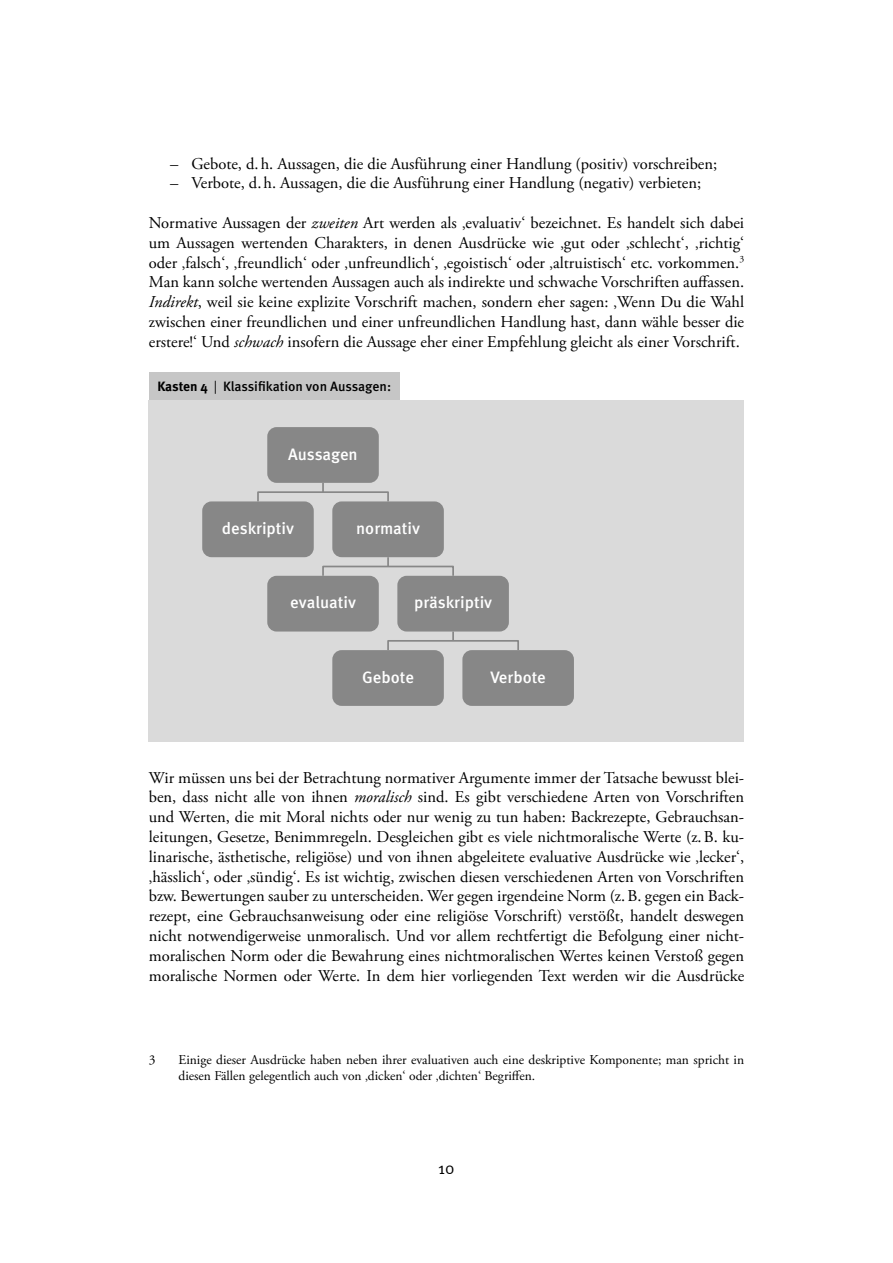
<style>
.page{position:relative;width:893px;height:1263px;background:#fff}
.page>*{position:absolute;margin:0;border:0;box-sizing:border-box;transform-origin:0 0}
.t1{font:16.5px/19.8px "Adobe Garamond Pro";color:#000;text-align:justify}
.t2{font:500 16.5px "Meta OT";color:#fff}
.t3{font:16.5px "Meta Normal";color:#000}
.t4{font:13.5px/16.2px "Adobe Garamond Pro";color:#000}
.t5{font:500 13.5px "Meta OT";letter-spacing:-.005em;color:#000}
.s1{font-style:italic}
.s2{font-weight:700}
.s3{font-weight:400}
</style>
<div class="page">
<div style="left:149px;top:373px;width:251px;height:27px;background:#c6c6c6"></div>
<div style="left:149px;top:400px;width:595px;height:341px;background:#dadada"></div>
<div style="left:267px;top:427px;width:112px;height:56px;background:#878787;border-radius:9px"></div>
<div style="left:332px;top:501px;width:112px;height:56px;background:#878787;border-radius:9px"></div>
<div style="left:202px;top:501px;width:112px;height:56px;background:#878787;border-radius:9px"></div>
<svg style="left:322px;top:483px;width:2px;height:8px"></svg>
<div style="left:257px;top:491px;width:132px;height:11px;border:2px solid #878787"></div>
<div style="left:397px;top:576px;width:112px;height:55px;background:#878787;border-radius:9px"></div>
<div style="left:267px;top:576px;width:112px;height:55px;background:#878787;border-radius:9px"></div>
<svg style="left:387px;top:557px;width:2px;height:9px"></svg>
<div style="left:322px;top:566px;width:132px;height:11px;border:2px solid #878787"></div>
<div style="left:462px;top:650px;width:112px;height:56px;background:#878787;border-radius:9px"></div>
<div style="left:332px;top:650px;width:112px;height:56px;background:#878787;border-radius:9px"></div>
<svg style="left:452px;top:631px;width:2px;height:9px"></svg>
<div style="left:387px;top:640px;width:132px;height:11px;border:2px solid #878787"></div>
<p class="t1" style="left:170px;top:154px;width:549px">– Gebote, d.h. Aussagen, die die Ausführung einer Handlung (positiv) vorschreiben;</p>
<p class="t1" style="left:170px;top:174px;width:533px">– Verbote, d.h. Aussagen, die die Ausführung einer Handlung (negativ) verbieten;</p>
<p class="t1" style="left:149px;top:213px;width:597px">Normative Aussagen der <span class="s1">zweiten</span> Art werden als ‚evaluativ‘ bezeichnet. Es handelt sich dabei um Aussagen wertenden Charakters, in denen Ausdrücke wie ‚gut oder ‚schlecht‘, ‚richtig‘ oder ‚falsch‘, ‚freundlich‘ oder ‚unfreundlich‘, ‚egoistisch‘ oder ‚altruistisch‘ etc. vorkommen.<sup>3<br></sup>Man kann solche wertenden Aussagen auch als indirekte und schwache Vorschriften auffassen.<br><span class="s1">Indirekt</span>, weil sie keine explizite Vorschrift machen, sondern eher sagen: ‚Wenn Du die Wahl zwischen einer freundlichen und einer unfreundlichen Handlung hast, dann wähle besser die erstere!‘ Und <span class="s1">schwach</span> insofern die Aussage eher einer Empfehlung gleicht als einer Vorschrift.</p>
<p class="t5" style="left:157px;top:378px;width:235px"><span class="s2">Kasten 4</span> <span class="s3">|</span> Klassifikation von Aussagen:</p>
<p class="t2" style="left:288px;top:444px;width:71px">Aussagen</p>
<p class="t2" style="left:222px;top:518px;width:74px">deskriptiv</p>
<p class="t2" style="left:356px;top:518px;width:66px">normativ</p>
<p class="t2" style="left:290px;top:592px;width:67px">evaluativ</p>
<p class="t2" style="left:414px;top:592px;width:80px">präskriptiv</p>
<p class="t2" style="left:362px;top:667px;width:53px">Gebote</p>
<p class="t2" style="left:490px;top:667px;width:57px">Verbote</p>
<p class="t1" style="left:149px;top:768px;width:597px">Wir müssen uns bei der Betrachtung normativer Argumente immer der Tatsache bewusst blei&shy;ben, dass nicht alle von ihnen <span class="s1">moralisch</span> sind. Es gibt verschiedene Arten von Vorschriften und Werten, die mit Moral nichts oder nur wenig zu tun haben: Backrezepte, Gebrauchsan&shy;leitungen, Gesetze, Benimmregeln. Desgleichen gibt es viele nichtmoralische Werte (z.B. ku&shy;linarische, ästhetische, religiöse) und von ihnen abgeleitete evaluative Ausdrücke wie ‚lecker‘, ‚hässlich‘, oder ‚sündig‘. Es ist wichtig, zwischen diesen verschiedenen Arten von Vorschriften bzw. Bewertungen sauber zu unterscheiden. Wer gegen irgendeine Norm (z.B. gegen ein Back&shy;rezept, eine Gebrauchsanweisung oder eine religiöse Vorschrift) verstößt, handelt deswegen nicht notwendigerweise unmoralisch. Und vor allem rechtfertigt die Befolgung einer nicht&shy;moralischen Norm oder die Bewahrung eines nichtmoralischen Wertes keinen Verstoß gegen moralische Normen oder Werte. In dem hier vorliegenden Text werden wir die Ausdrücke</p>
<p class="t4" style="left:149px;top:1052px;width:8px">3</p>
<p class="t4" style="left:179px;top:1052px;width:567px">Einige dieser Ausdrücke haben neben ihrer evaluativen auch eine deskriptive Komponente; man spricht in diesen Fällen gelegentlich auch von ‚dicken‘ oder ‚dichten‘ Begriffen.</p>
<p class="t3" style="left:438px;top:1158px;width:18px">10</p>
</div>
